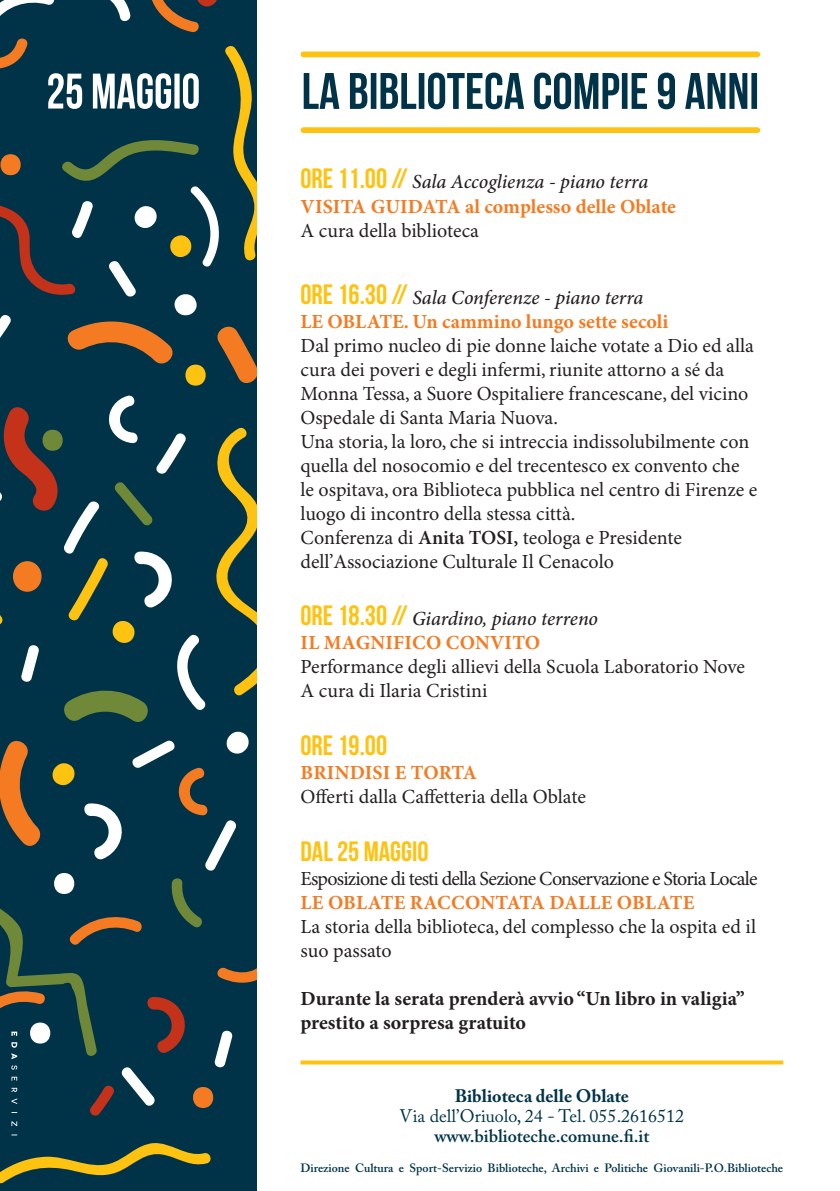
<style>
.page{position:relative;width:840px;height:1191px;background:#fff}
.page>*{position:absolute;margin:0;border:0;box-sizing:border-box;transform-origin:0 0}
.t1{font:28px "Bebas Neue";color:#fec210}
.t2{font:20px/24px "Minion Pro";color:#231f20}
.t3{font:700 20px/24px "Minion Pro";color:#f47b21}
.t4{font:700 20px/24px "Minion Pro";color:#231f20}
.t5{font:20px "Minion Pro";letter-spacing:-.04em;color:#231f20}
.t6{font:italic 500 20px/24px "Minion Pro";letter-spacing:-.01em;color:#231f20}
.t7{font:18px "Adobe Caslon Pro";color:#003348}
.t8{font:600 18px "Adobe Caslon Pro";color:#003348}
.t9{font:700 18px "Adobe Caslon Pro";color:#003348}
.t10{font:600 12px "Adobe Caslon Pro";color:#003348}
.s1{font-family:"Bebas Neue";font-weight:400;font-size:28px;color:#fec210}
.s2{font-weight:500;font-style:italic;color:#231f20}
.s3{font-weight:600}
.s4{font-family:"Bebas Neue";font-weight:400;font-style:normal;font-size:28px;color:#fec210}
.s5{font-weight:700;font-style:normal;color:#f47b21}
</style>
<div class="page">
<div style="left:0;top:0;width:257px;height:1191px;background:#003348"></div>
<div style="left:174px;top:294px;width:23px;height:21px;background:#fff;border-radius:11px"></div>
<svg style="left:0;top:1143px;width:211px;height:41px"></svg>
<svg style="left:0;top:312px;width:257px;height:823px"></svg>
<svg style="left:0;top:0;width:257px;height:300px"></svg>
<svg style="left:303px;top:73px;width:453px;height:36px"></svg>
<div style="left:303px;top:127px;width:454px;height:6px;background:#fec210"></div>
<div style="left:303px;top:51px;width:454px;height:6px;background:#fec210"></div>
<svg style="left:300px;top:1060px;width:482px;height:4px;background:#fec92d"></svg>
<p class="t3" style="left:300px;top:171px;width:377px"><span class="s1">ORE 11.00 //</span> <span class="s2">Sala Accoglienza - piano terra<br></span>Visita Guidata al complesso delle Oblate</p>
<p class="t2" style="left:300px;top:219px;width:180px">A cura della biblioteca</p>
<p class="t3" style="left:300px;top:286px;width:369px"><span class="s1">ORE 16.30 //</span> <span class="s2">Sala Conferenze - piano terra<br></span>LE OBLATE. Un cammino lungo sette secoli</p>
<p class="t2" style="left:300px;top:334px;width:458px">Dal primo nucleo di pie donne laiche votate a Dio ed alla cura dei poveri e degli infermi, riunite attorno a sé da Monna Tessa, a Suore Ospitaliere francescane, del vicino Ospedale di Santa Maria Nuova.<br>Una storia, la loro, che si intreccia indissolubilmente con quella del nosocomio e del trecentesco ex convento che le ospitava, ora Biblioteca pubblica nel centro di Firenze e luogo di incontro della stessa città.<br>Conferenza di <span class="s3">Anita TOSI,</span> teologa e Presidente dell’Associazione Culturale Il Cenacolo</p>
<p class="t6" style="left:300px;top:607px;width:299px"><span class="s4">ORE 18.30 //</span> Giardino, piano terreno<br><span class="s5">Il magnifico convito</span></p>
<p class="t2" style="left:300px;top:656px;width:446px">Performance degli allievi della Scuola Laboratorio Nove<br>A cura di Ilaria Cristini</p>
<h1 class="t1" style="left:300px;top:730px;width:88px">ORE 19.00</h1>
<p class="t3" style="left:300px;top:761px;width:178px">Brindisi e torta</p>
<p class="t2" style="left:300px;top:785px;width:287px">Offerti dalla Caffetteria della Oblate</p>
<h1 class="t1" style="left:300px;top:835px;width:129px">DAL 25 MAGGIO</h1>
<p class="t5" style="left:300px;top:866px;width:458px">Esposizione di testi della Sezione Conservazione e Storia Locale</p>
<p class="t3" style="left:300px;top:891px;width:290px">Le Oblate raccontata dalle</p>
<p class="t3" style="left:616px;top:891px;width:76px">Oblate</p>
<p class="t2" style="left:300px;top:915px;width:457px">La storia della biblioteca, del complesso che la ospita ed il suo passato</p>
<p class="t4" style="left:300px;top:987px;width:445px">Durante la serata prenderà avvio “Un libro in valigia” prestito a sorpresa gratuito</p>
<p class="t9" style="left:454px;top:1085px;width:176px">Biblioteca delle Oblate</p>
<p class="t7" style="left:399px;top:1105px;width:286px">Via dell’Oriuolo, 24 - Tel. 055.2616512</p>
<p class="t8" style="left:434px;top:1125px;width:216px">www.biblioteche.comune.fi.it</p>
<p class="t10" style="left:300px;top:1161px;width:484px">Direzione Cultura e Sport-Servizio Biblioteche, Archivi e Politiche Giovanili-P.O.Biblioteche</p>
</div>
